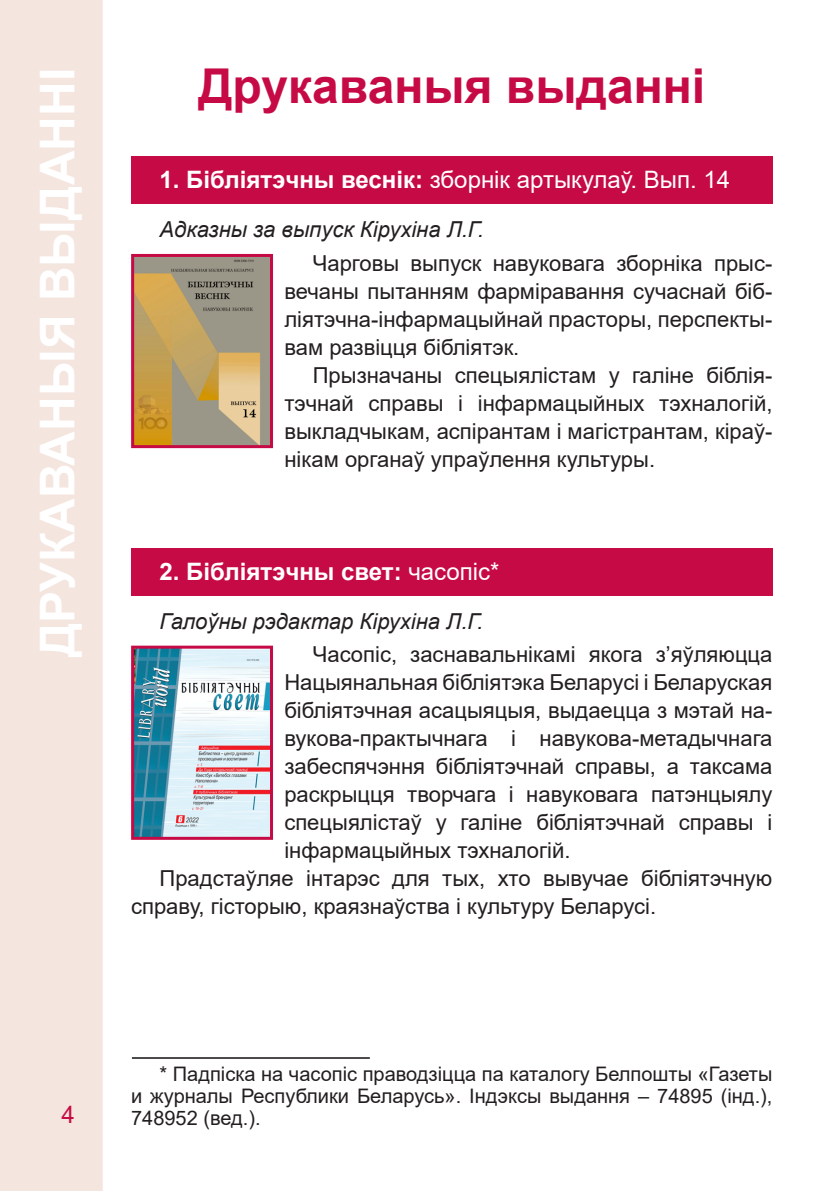
<style>
.page{position:relative;width:840px;height:1191px;background:#fff}
.page>*{position:absolute;margin:0;border:0;box-sizing:border-box;transform-origin:0 0}
.t1{font:700 48px "Arial";color:#fff}
.Друкаваныя_выданні{font:700 48px "Arial";color:#c60a45}
.Красный_1{font:24px "Arial";color:#fff}
.Красный_1-2{font:700 24px "Arial";color:#fff}
.t2{font:24px "Arial";color:#c60a45}
.Текст2{font:22px/28px "Arial";color:#231f20;text-align:justify}
.Ответственный{font:italic 22px "Arial";color:#231f20}
.Сноска{font:20px/22px "Arial";color:#231f20;text-align:justify}
.s1{font-weight:700}
.s2{font-weight:400}
</style>
<div class="page">
<div style="left:0;top:0;width:103px;height:1191px;background:#f4e5df"></div>
<div style="left:131px;top:157px;width:641px;height:47px;background:#c60a45"></div>
<div style="left:131px;top:548px;width:641px;height:48px;background:#c60a45"></div>
<img style="left:135px;top:258px;width:134px;height:186px">
<div style="left:131px;top:254px;width:142px;height:194px;border:3px solid #c60a45"></div>
<img style="left:135px;top:649px;width:134px;height:187px">
<div style="left:131px;top:645px;width:142px;height:195px;border:3px solid #c60a45"></div>
<hr style="left:132px;top:1057px;width:237px;height:1px;background:#231f20">
<h1 class="t1" style="left:24px;top:657px;width:590px;rotate:-90deg">ДРУКАВАНЫЯ ВЫДАННІ</h1>
<p class="Друкаваныя_выданні" style="left:198px;top:52px;width:508px">Друкаваныя выданні</p>
<p class="Красный_1" style="left:159px;top:163px;width:572px"><span class="s1">1. Бібліятэчны веснік:</span> зборнік артыкулаў. Вып. 14</p>
<p class="Ответственный" style="left:159px;top:215px;width:325px">Адказны за выпуск Кірухіна Л.Г.</p>
<p class="Текст2" style="left:284px;top:249px;width:489px;text-indent:28px">Чарговы выпуск навуковага зборніка прыс&shy;вечаны пытанням фарміравання сучаснай біб&shy;ліятэчна-інфармацыйнай прасторы, перспекты&shy;вам развіцця бібліятэк.</p>
<p class="Текст2" style="left:284px;top:361px;width:489px;text-indent:28px">Прызначаны спецыялістам у галіне біблія&shy;тэчнай справы і інфармацыйных тэхналогій, выкладчыкам, аспірантам і магістрантам, кіраў&shy;нікам органаў упраўлення культуры.</p>
<p class="Красный_1-2" style="left:159px;top:554px;width:341px">2. Бібліятэчны свет: <span class="s2">часопіс*</span></p>
<p class="Ответственный" style="left:159px;top:606px;width:325px">Галоўны рэдактар Кірухіна Л.Г.</p>
<p class="Текст2" style="left:284px;top:640px;width:489px;text-indent:28px">Часопіс, заснавальнікамі якога з’яўляюцца Нацыянальная бібліятэка Беларусі і Беларуская бібліятэчная асацыяцыя, выдаецца з мэтай на&shy;вукова-практычнага і навукова-метадычнага забеспячэння бібліятэчнай справы, а таксама раскрыцця творчага і навуковага патэнцыялу спецыялістаў у галіне бібліятэчнай справы і інфармацыйных тэхналогій.</p>
<p class="Текст2" style="left:131px;top:864px;width:642px;text-indent:28px">Прадстаўляе інтарэс для тых, хто вывучае бібліятэчную справу, гісторыю, краязнаўства і культуру Беларусі.</p>
<p class="t2" style="left:61px;top:1098px;width:15px">4</p>
<p class="Сноска" style="left:131px;top:1062px;width:642px;text-indent:28px">* Падпіска на часопіс праводзіцца па каталогу Белпошты «Газеты и журналы Республики Беларусь». Індэксы выдання – 74895 (інд.), 748952 (вед.).</p>
</div>
